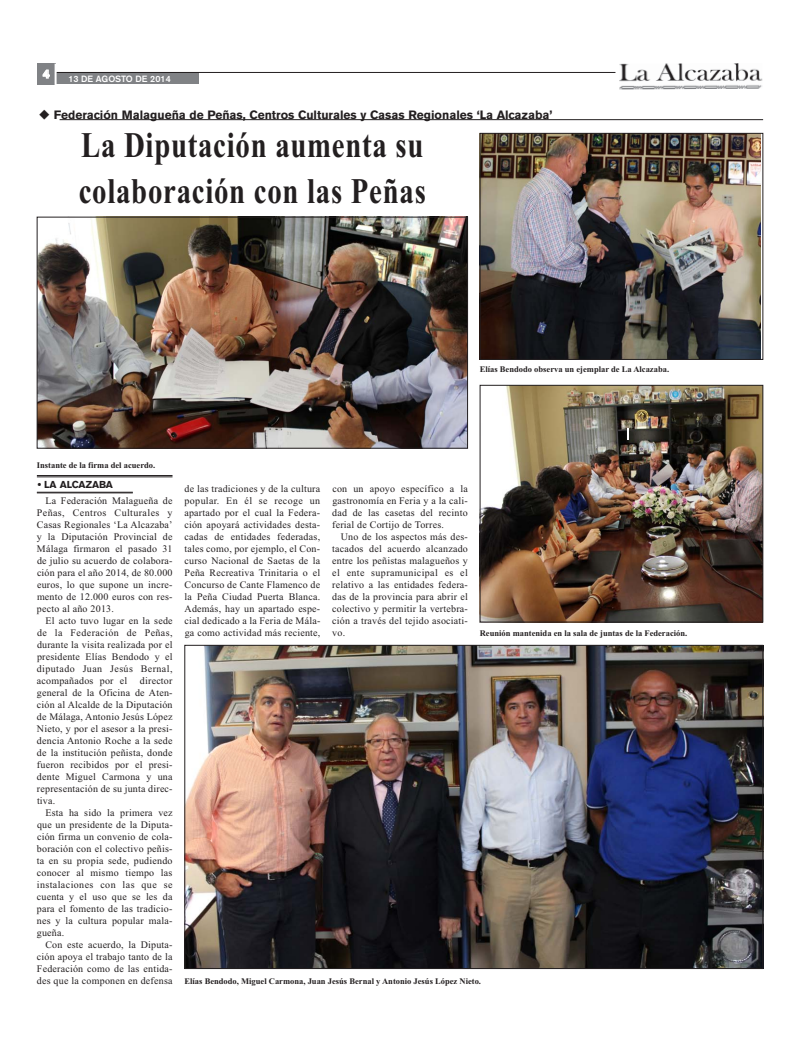
<style>
.page{position:relative;width:800px;height:1049px;background:#fff}
.page>*{position:absolute;margin:0;border:0;box-sizing:border-box;transform-origin:0 0}
.t1{font:700 36px/46px "Times New Roman";letter-spacing:.025em;color:#231f20;scale:.8 1}
.t2{font:700 12px "Akzidenz Grotesk BE";color:#231f20}
.t3{font:700 12px "Akzidenz Grotesk BE";color:#fff}
.t4{font:10px/12px "Times New Roman";letter-spacing:.02em;color:#231f20;text-align:justify}
.t5{font:10px "Times New Roman";letter-spacing:.04em;color:#231f20}
.t6{font:700 10px "Akzidenz Grotesk BE";color:#231f20}
.t7{font:500 9px "Akzidenz Grotesk BE";color:#fff}
.t8{font:700 8.5px "Times New Roman";color:#231f20}
</style>
<div class="page">
<hr style="left:60px;top:119px;width:703px;height:1px;background:#231f20">
<hr style="left:37px;top:475px;width:135px;height:1px;background:#231f20">
<hr style="left:37px;top:477px;width:135px;height:1px;background:#231f20">
<hr style="left:37px;top:492px;width:96px;height:1px;background:#231f20">
<hr style="left:37px;top:493px;width:96px;height:1px;background:#231f20">
<img style="left:39px;top:219px;width:426px;height:227px">
<div style="left:37px;top:217px;width:430px;height:231px;border:1px solid #231f20"></div>
<img style="left:481px;top:387px;width:280px;height:233px">
<div style="left:479px;top:385px;width:284px;height:237px;border:1px solid #231f20"></div>
<img style="left:619px;top:63px;width:143px;height:26px">
<div style="left:41px;top:73px;width:158px;height:11px;background:#808285"></div>
<hr style="left:56px;top:72px;width:559px;height:1px;background:#231f20">
<div style="left:37px;top:64px;width:18px;height:21px;background:#808285"></div>
<svg style="left:43px;top:70px;width:7px;height:8px"></svg>
<hr style="left:55px;top:64px;width:2px;height:21px;background:#fff">
<img style="left:186px;top:647px;width:575px;height:320px">
<img style="left:481px;top:135px;width:279px;height:223px">
<div style="left:479px;top:133px;width:284px;height:227px;border:1px solid #231f20"></div>
<p class="t3" style="left:43px;top:69px;width:8px">4</p>
<p class="t7" style="left:68px;top:76px;width:104px">13 DE AGOSTO DE 2014</p>
<p class="t2" style="left:38px;top:110px;width:515px">◆ Federación Malagueña de Peñas, Centros Culturales y Casas Regionales ‘La Alcazaba’</p>
<p class="t1" style="left:79px;top:121px;width:435px">La Diputación aumenta su colaboración con las Peñas</p>
<p class="t8" style="left:37px;top:460px;width:120px">Instante de la firma del acuerdo.</p>
<p class="t8" style="left:479px;top:364px;width:191px">Elías Bendodo observa un ejemplar de La Alcazaba.</p>
<p class="t6" style="left:38px;top:480px;width:77px">• LA ALCAZABA</p>
<p class="t4" style="left:45px;top:495px;width:129px">La Federación Malagueña de</p>
<p class="t5" style="left:37px;top:507px;width:137px">Peñas, Centros Culturales y</p>
<p class="t4" style="left:37px;top:519px;width:137px">Casas Regionales ‘La Alcazaba’</p>
<p class="t4" style="left:37px;top:531px;width:137px">y la Diputación Provincial de</p>
<p class="t4" style="left:37px;top:543px;width:137px">Málaga firmaron el pasado 31</p>
<p class="t4" style="left:37px;top:555px;width:137px">de julio su acuerdo de colabora-</p>
<p class="t4" style="left:37px;top:567px;width:137px">ción para el año 2014, de 80.000</p>
<p class="t4" style="left:37px;top:579px;width:137px">euros, lo que supone un incre-</p>
<p class="t4" style="left:37px;top:591px;width:137px">mento de 12.000 euros con res-</p>
<p class="t4" style="left:37px;top:603px;width:78px">pecto al año 2013.</p>
<p class="t4" style="left:45px;top:615px;width:129px">El acto tuvo lugar en la sede</p>
<p class="t5" style="left:37px;top:627px;width:137px">de la Federación de Peñas,</p>
<p class="t4" style="left:37px;top:639px;width:137px">durante la visita realizada por el</p>
<p class="t4" style="left:37px;top:651px;width:137px">presidente Elías Bendodo y el</p>
<p class="t5" style="left:37px;top:663px;width:137px">diputado Juan Jesús Bernal,</p>
<p class="t4" style="left:37px;top:675px;width:92px">acompañados por el</p>
<p class="t4" style="left:140px;top:675px;width:34px">director</p>
<p class="t4" style="left:37px;top:687px;width:137px">general de la Oficina de Aten-</p>
<p class="t4" style="left:37px;top:699px;width:137px">ción al Alcalde de la Diputación</p>
<p class="t4" style="left:37px;top:711px;width:137px">de Málaga, Antonio Jesús López</p>
<p class="t4" style="left:37px;top:723px;width:137px">Nieto, y por el asesor a la presi-</p>
<p class="t4" style="left:37px;top:735px;width:137px">dencia Antonio Roche a la sede</p>
<p class="t4" style="left:37px;top:747px;width:137px">de la institución peñista, donde</p>
<p class="t4" style="left:37px;top:759px;width:137px">fueron recibidos por el presi-</p>
<p class="t4" style="left:37px;top:771px;width:137px">dente Miguel Carmona y una</p>
<p class="t4" style="left:37px;top:783px;width:137px">representación de su junta direc-</p>
<p class="t4" style="left:37px;top:795px;width:20px">tiva.</p>
<p class="t4" style="left:45px;top:807px;width:129px">Esta ha sido la primera vez</p>
<p class="t4" style="left:37px;top:819px;width:137px">que un presidente de la Diputa-</p>
<p class="t4" style="left:37px;top:831px;width:137px">ción firma un convenio de cola-</p>
<p class="t4" style="left:37px;top:843px;width:137px">boración con el colectivo peñis-</p>
<p class="t4" style="left:37px;top:855px;width:137px">ta en su propia sede, pudiendo</p>
<p class="t4" style="left:37px;top:867px;width:137px">conocer al mismo tiempo las</p>
<p class="t5" style="left:37px;top:879px;width:137px">instalaciones con las que se</p>
<p class="t4" style="left:37px;top:891px;width:137px">cuenta y el uso que se les da</p>
<p class="t4" style="left:37px;top:903px;width:137px">para el fomento de las tradicio-</p>
<p class="t4" style="left:37px;top:915px;width:137px">nes y la cultura popular mala-</p>
<p class="t4" style="left:37px;top:927px;width:29px">gueña.</p>
<p class="t4" style="left:45px;top:939px;width:129px">Con este acuerdo, la Diputa-</p>
<p class="t4" style="left:37px;top:951px;width:137px">ción apoya el trabajo tanto de la</p>
<p class="t4" style="left:37px;top:963px;width:137px">Federación como de las entida-</p>
<p class="t4" style="left:37px;top:975px;width:137px">des que la componen en defensa</p>
<p class="t4" style="left:184px;top:483px;width:137px">de las tradiciones y de la cultura popular. En él se recoge un apartado por el cual la Federa&shy;ción apoyará actividades desta&shy;cadas de entidades federadas, tales como, por ejemplo, el Con&shy;curso Nacional de Saetas de la Peña Recreativa Trinitaria o el Concurso de Cante Flamenco de la Peña Ciudad Puerta Blanca.<br>Además, hay un apartado espe&shy;cial dedicado a la Feria de Mála&shy;ga como actividad más reciente,</p>
<p class="t4" style="left:332px;top:483px;width:137px">con un apoyo específico a la</p>
<p class="t4" style="left:332px;top:495px;width:137px">gastronomía en Feria y a la cali-</p>
<p class="t4" style="left:332px;top:507px;width:137px">dad de las casetas del recinto</p>
<p class="t4" style="left:332px;top:519px;width:113px">ferial de Cortijo de Torres.</p>
<p class="t4" style="left:340px;top:531px;width:129px">Uno de los aspectos más des-</p>
<p class="t4" style="left:332px;top:543px;width:137px">tacados del acuerdo alcanzado</p>
<p class="t4" style="left:332px;top:555px;width:137px">entre los peñistas malagueños y</p>
<p class="t4" style="left:332px;top:567px;width:137px">el ente supramunicipal es el</p>
<p class="t4" style="left:332px;top:579px;width:137px">relativo a las entidades federa-</p>
<p class="t4" style="left:332px;top:591px;width:137px">das de la provincia para abrir el</p>
<p class="t4" style="left:332px;top:603px;width:137px">colectivo y permitir la vertebra-</p>
<p class="t4" style="left:332px;top:615px;width:137px">ción a través del tejido asociati-</p>
<p class="t4" style="left:332px;top:627px;width:14px">vo.</p>
<p class="t8" style="left:479px;top:628px;width:209px">Reunión mantenida en la sala de juntas de la Federación.</p>
<p class="t8" style="left:184px;top:976px;width:298px">Elías Bendodo, Miguel Carmona, Juan Jesús Bernal y Antonio Jesús López Nieto.</p>
</div>
